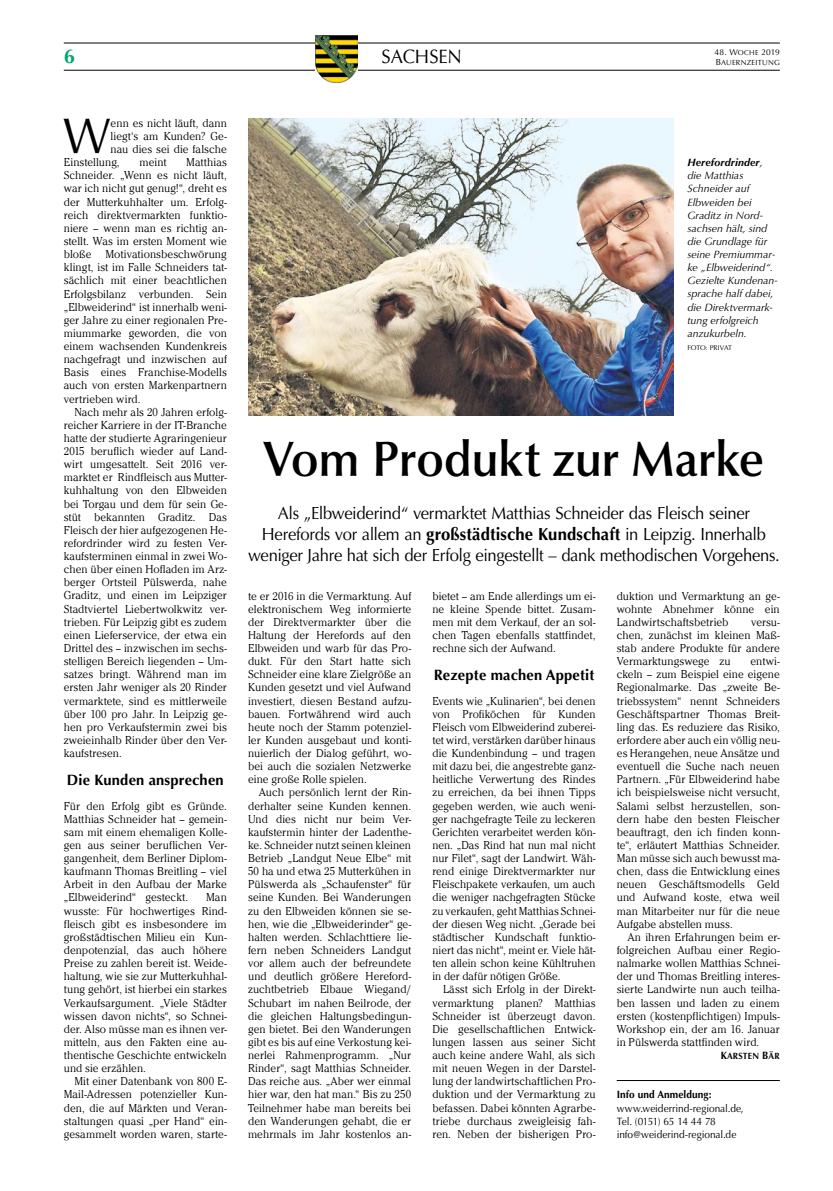
<style>
.page{position:relative;width:833px;height:1191px;background:#fff}
.page>*{position:absolute;margin:0;border:0;box-sizing:border-box;transform-origin:0 0}
.t1{font:50.25px "Optima LT Std";color:#000;scale:.95 1}
.t2{font:600 50px "Optima LT Std";letter-spacing:-.01em;color:#000;scale:.95 1}
.t3{font:700 20px "Optima LT Std";color:#00a76d}
.t4{font:19.38px "Optima LT Std";color:#000;scale:.95 1}
.t5{font:17.5px/21.2px "Optima LT Std";letter-spacing:-.02em;color:#000;text-align:center;scale:.95 1}
.t6{font:700 15px "Optima LT Std";letter-spacing:.015em;color:#000}
.t7{font:300 11.88px/13.1px "Cheltenham";letter-spacing:.005em;color:#000;text-align:justify}
.t8{font:italic 10.62px/13.1px "Optima LT Std";letter-spacing:-.005em;color:#000}
.t9{font:10.62px/13.1px "Optima LT Std";letter-spacing:-.01em;color:#000;scale:.95 1}
.t10{font:700 10.62px "Optima LT Std";letter-spacing:.01em;color:#000;scale:.95 1}
.t11{font:9px "Optima LT Std Bold SC850";letter-spacing:.025em;color:#000;scale:.95 1}
.t12{font:8.5px "Optima LT Std SC850";color:#000}
.t13{font:7.38px "Optima LT Std SC850";letter-spacing:.025em;color:#000}
.t14{font:6.88px "Optima LT Std";letter-spacing:-.015em;color:#000}
.s1{font-family:"Optima LT Std"}
.s2{font-size:7.12px}
.s3{font-size:8.75px}
.s4{font-weight:700}
.s5{font-size:10.62px}
</style>
<div class="page">
<hr style="left:64px;top:43px;width:716px;height:1px;background:#000">
<hr style="left:64px;top:70px;width:716px;height:1px;background:#000">
<img style="left:316px;top:35px;width:41px;height:48px">
<hr style="left:617px;top:1080px;width:163px;height:1px;background:#000">
<img style="left:248px;top:118px;width:426px;height:298px">
<h3 class="t3" style="left:64px;top:45px;width:13px">6</h3>
<h3 class="t4" style="left:382px;top:45px;width:86px">SACHSEN</h3>
<p class="t12" style="left:714px;top:47px;width:67px"><span class="s1">48</span>. W<span class="s2">OCHE</span> 2019</p>
<p class="t13" style="left:715px;top:58px;width:66px"><span class="s3">B</span>AUERNZEITUNG</p>
<h1 class="t1" style="left:63px;top:107px;width:52px">W</h1>
<p class="t7" style="left:111px;top:117px;width:118px">enn es nicht läuft, dann</p>
<p class="t7" style="left:111px;top:130px;width:118px">liegt‘s am Kunden? Ge-</p>
<p class="t7" style="left:111px;top:143px;width:118px">nau dies sei die falsche</p>
<p class="t7" style="left:64px;top:156px;width:57px">Einstellung,</p>
<p class="t7" style="left:139px;top:156px;width:28px">meint</p>
<p class="t7" style="left:64px;top:156px;width:165px;text-indent:122px">Matthias Schneider. „Wenn es nicht läuft, war ich nicht gut genug!“, dreht es der Mutterkuhhalter um. Erfolg&shy;reich direktvermarkten funktio&shy;niere – wenn man es richtig an&shy;stellt. Was im ersten Moment wie bloße Motivationsbeschwörung klingt, ist im Falle Schneiders tat&shy;sächlich mit einer beachtlichen Erfolgsbilanz verbunden. Sein „Elbweiderind“ ist innerhalb weni&shy;ger Jahre zu einer regionalen Pre&shy;miummarke geworden, die von einem wachsenden Kundenkreis nachgefragt und inzwischen auf Basis eines Franchise-Modells auch von ersten Markenpartnern vertrieben wird.</p>
<p class="t7" style="left:64px;top:405px;width:165px;text-indent:11px">Nach mehr als 20 Jahren erfolg&shy;reicher Karriere in der IT-Branche hatte der studierte Agraringenieur 2015 beruflich wieder auf Land&shy;wirt umgesattelt. Seit 2016 ver&shy;marktet er Rindfleisch aus Mutter&shy;kuhhaltung von den Elbweiden bei Torgau und dem für sein Ge&shy;stüt bekannten Graditz. Das Fleisch der hier aufgezogenen He&shy;refordrinder wird zu festen Ver&shy;kaufsterminen einmal in zwei Wo&shy;chen über einen Hofladen im Arz&shy;berger Ortsteil Pülswerda, nahe Graditz, und einen im Leipziger Stadtviertel Liebertwolkwitz ver&shy;trieben. Für Leipzig gibt es zudem einen Lieferservice, der etwa ein Drittel des – inzwischen im sechs&shy;stelligen Bereich liegenden – Um&shy;satzes bringt. Während man im ersten Jahr weniger als 20 Rinder vermarktete, sind es mittlerweile über 100 pro Jahr. In Leipzig ge&shy;hen pro Verkaufstermin zwei bis zweieinhalb Rinder über den Ver&shy;kaufstresen.</p>
<p class="t6" style="left:67px;top:771px;width:158px">Die Kunden ansprechen</p>
<p class="t7" style="left:64px;top:799px;width:164px">Für den Erfolg gibt es Gründe.<br>Matthias Schneider hat – gemein&shy;sam mit einem ehemaligen Kolle&shy;gen aus seiner beruflichen Ver&shy;gangenheit, dem Berliner Diplom&shy;kaufmann Thomas Breitling – viel Arbeit in den Aufbau der Marke „Elbweiderind“ gesteckt.</p>
<p class="t7" style="left:64px;top:891px;width:165px;text-indent:142px">Man wusste: Für hochwertiges Rind&shy;fleisch gibt es insbesondere im großstädtischen Milieu ein Kun&shy;denpotenzial, das auch höhere Preise zu zahlen bereit ist. Weide&shy;haltung, wie sie zur Mutterkuhhal&shy;tung gehört, ist hierbei ein starkes Verkaufsargument. „Viele Städter wissen davon nichts“, so Schnei&shy;der. Also müsse man es ihnen ver&shy;mitteln, aus den Fakten eine au&shy;thentische Geschichte entwickeln und sie erzählen.</p>
<p class="t7" style="left:64px;top:1075px;width:164px;text-indent:11px">Mit einer Datenbank von 800 E-Mail-Adressen potenzieller Kun&shy;den, die auf Märkten und Veran&shy;staltungen quasi „per Hand“ ein&shy;gesammelt worden waren, starte-</p>
<p class="t8" style="left:687px;top:156px;width:92px"><span class="s4">Herefordrinder</span>, die Matthias<br>Schneider auf<br>Elbweiden bei<br>Graditz in Nord&shy;sachsen hält, sind die Grundlage für seine Premiummar&shy;ke „Elbweiderind“.<br>Gezielte Kundenan&shy;sprache half dabei, die Direktvermark&shy;tung erfolgreich anzukurbeln.</p>
<p class="t14" style="left:687px;top:344px;width:46px">FOTO: PRIVAT</p>
<h2 class="t2" style="left:264px;top:430px;width:528px">Vom Produkt zur Marke</h2>
<h3 class="t5" style="left:248px;top:502px;width:561px">Als „Elbweiderind“ vermarktet Matthias Schneider das Fleisch seiner<br>Herefords vor allem an <span class="s4">großstädtische Kundschaft</span> in Leipzig. Innerhalb weniger Jahre hat sich der Erfolg eingestellt – dank methodischen Vorgehens.</h3>
<p class="t7" style="left:248px;top:589px;width:165px">te er 2016 in die Vermarktung. Auf elektronischem Weg informierte der Direktvermarkter über die Haltung der Herefords auf den Elbweiden und warb für das Pro&shy;dukt. Für den Start hatte sich Schneider eine klare Zielgröße an Kunden gesetzt und viel Aufwand investiert, diesen Bestand aufzu&shy;bauen. Fortwährend wird auch heute noch der Stamm potenziel&shy;ler Kunden ausgebaut und konti&shy;nuierlich der Dialog geführt, wo&shy;bei auch die sozialen Netzwerke eine große Rolle spielen.</p>
<p class="t7" style="left:248px;top:786px;width:165px;text-indent:11px">Auch persönlich lernt der Rin&shy;derhalter seine Kunden kennen.<br>Und dies nicht nur beim Ver&shy;kaufstermin hinter der Ladenthe&shy;ke. Schneider nutzt seinen kleinen Betrieb „Landgut Neue Elbe“ mit 50 ha und etwa 25 Mutterkühen in Pülswerda als „Schaufenster“ für seine Kunden. Bei Wanderungen zu den Elbweiden können sie se&shy;hen, wie die „Elbweiderinder“ ge&shy;halten werden. Schlachttiere lie&shy;fern neben Schneiders Landgut vor allem auch der befreundete und deutlich größere Hereford&shy;zuchtbetrieb Elbaue Wiegand/ Schubart im nahen Beilrode, der die gleichen Haltungsbedingun&shy;gen bietet. Bei den Wanderungen gibt es bis auf eine Verkostung kei&shy;nerlei Rahmenprogramm. „Nur Rinder“, sagt Matthias Schneider.<br>Das reiche aus. „Aber wer einmal hier war, den hat man.“ Bis zu 250<br>Teilnehmer habe man bereits bei den Wanderungen gehabt, die er mehrmals im Jahr kostenlos an-</p>
<p class="t7" style="left:432px;top:589px;width:164px">bietet – am Ende allerdings um ei&shy;ne kleine Spende bittet. Zusam&shy;men mit dem Verkauf, der an sol&shy;chen Tagen ebenfalls stattfindet, rechne sich der Aufwand.</p>
<p class="t6" style="left:434px;top:666px;width:162px">Rezepte machen Appetit</p>
<p class="t7" style="left:432px;top:694px;width:165px">Events wie „Kulinarien“, bei denen von Profiköchen für Kunden Fleisch vom Elbweiderind zuberei&shy;tet wird, verstärken darüber hinaus die Kundenbindung – und tragen mit dazu bei, die angestrebte ganz&shy;heitliche Verwertung des Rindes zu erreichen, da bei ihnen Tipps gegeben werden, wie auch weni&shy;ger nachgefragte Teile zu leckeren Gerichten verarbeitet werden kön&shy;nen. „Das Rind hat nun mal nicht nur Filet“, sagt der Landwirt. Wäh&shy;rend einige Direktvermarkter nur Fleischpakete verkaufen, um auch die weniger nachgefragten Stücke zu verkaufen, geht Matthias Schnei&shy;der diesen Weg nicht. „Gerade bei städtischer Kundschaft funktio&shy;niert das nicht“, meint er. Viele hät&shy;ten allein schon keine Kühltruhen in der dafür nötigen Größe.</p>
<p class="t7" style="left:432px;top:983px;width:165px;text-indent:11px">Lässt sich Erfolg in der Direkt&shy;vermarktung planen? Matthias Schneider ist überzeugt davon.<br>Die gesellschaftlichen Entwick&shy;lungen lassen aus seiner Sicht auch keine andere Wahl, als sich mit neuen Wegen in der Darstel&shy;lung der landwirtschaftlichen Pro&shy;duktion und der Vermarktung zu befassen. Dabei könnten Agrarbe&shy;triebe durchaus zweigleisig fah&shy;ren. Neben der bisherigen Pro-</p>
<p class="t7" style="left:617px;top:589px;width:164px">duktion und Vermarktung an ge&shy;wohnte Abnehmer könne ein Landwirtschaftsbetrieb</p>
<p class="t7" style="left:617px;top:615px;width:165px;text-indent:134px">versu&shy;chen, zunächst im kleinen Maß&shy;stab andere Produkte für andere Vermarktungswege zu</p>
<p class="t7" style="left:617px;top:655px;width:165px;text-indent:134px">entwi&shy;ckeln – zum Beispiel eine eigene Regionalmarke. Das „zweite Be&shy;triebssystem“ nennt Schneiders Geschäftspartner Thomas Breit&shy;ling das. Es reduziere das Risiko, erfordere aber auch ein völlig neu&shy;es Herangehen, neue Ansätze und eventuell die Suche nach neuen Partnern. „Für Elbweiderind habe ich beispielsweise nicht versucht, Salami selbst herzustellen, son&shy;dern habe den besten Fleischer beauftragt, den ich finden konn&shy;te“, erläutert Matthias Schneider.<br>Man müsse sich auch bewusst ma&shy;chen, dass die Entwicklung eines neuen Geschäftsmodells Geld und Aufwand koste, etwa weil man Mitarbeiter nur für die neue Aufgabe abstellen muss.</p>
<p class="t7" style="left:617px;top:930px;width:165px;text-indent:11px">An ihren Erfahrungen beim er&shy;folgreichen Aufbau einer Regio&shy;nalmarke wollen Matthias Schnei&shy;der und Thomas Breitling interes&shy;sierte Landwirte nun auch teilha&shy;ben lassen und laden zu einem ersten (kostenpflichtigen) Impuls-Workshop ein, der am 16. Januar in Pülswerda stattfinden wird.</p>
<p class="t11" style="left:720px;top:1050px;width:64px"><span class="s5">K</span>ARSTEN <span class="s5">B</span>ÄR</p>
<p class="t10" style="left:617px;top:1088px;width:101px">Info und Anmeldung:</p>
<p class="t9" style="left:617px;top:1101px;width:135px">www.weiderrind-regional.de,<br>Tel. (0151) 65 14 44 78 info@weiderind-regional.de</p>
</div>
